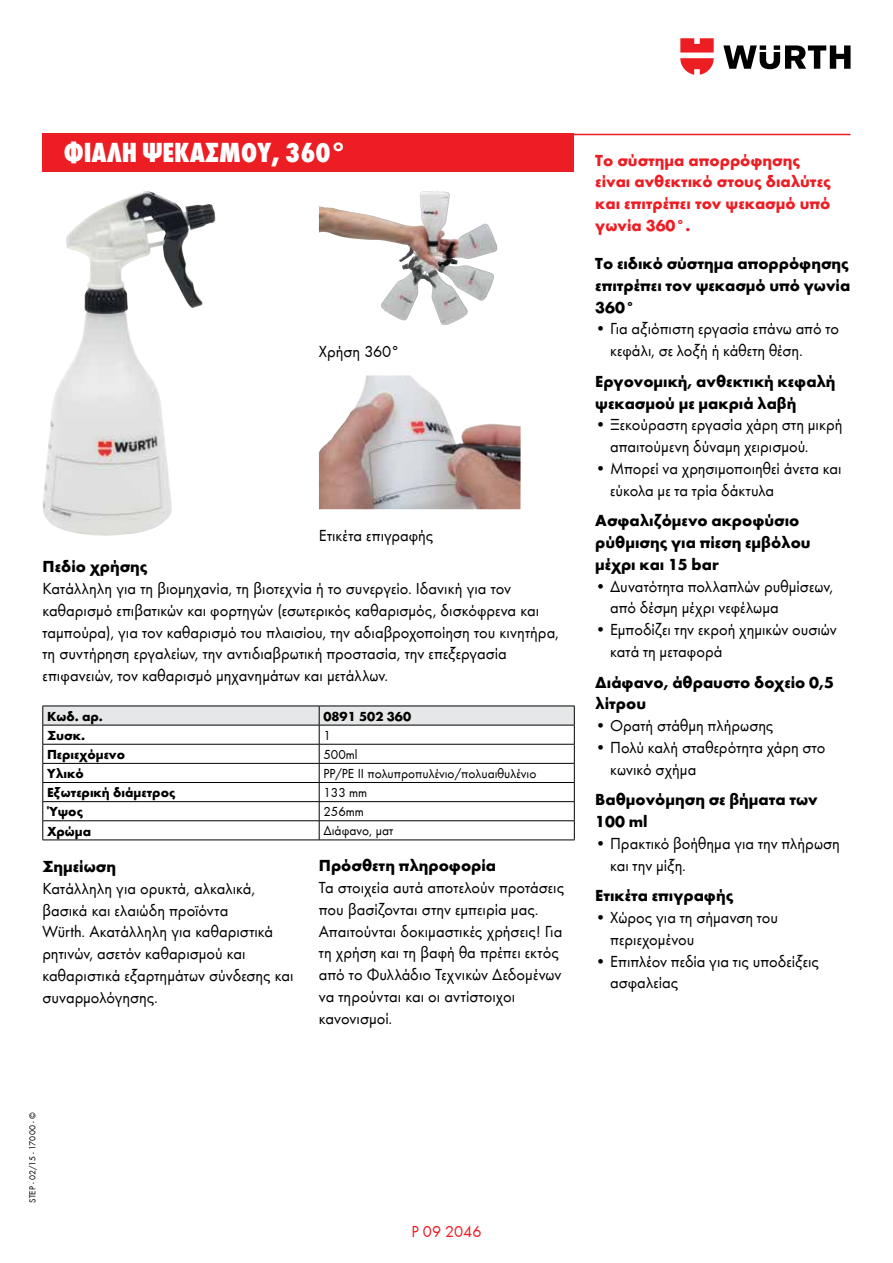
<style>
.page{position:relative;width:893px;height:1263px;background:#fff}
.page>*{position:absolute;margin:0;border:0;box-sizing:border-box;transform-origin:0 0}
.t1{font:28.5px "Wuerth Extra Bold Cond Caps";color:#fff}
.t2{font:16.5px/21.8px "Wuerth";color:#000}
.t3{font:700 16.5px/21.8px "Wuerth";color:#000}
.t4{font:700 16.5px/21.8px "Wuerth";color:#ed1d24}
.t5{font:16.5px "Wuerth";color:#ed1d24}
.t6{font:700 13.5px "Wuerth";color:#000}
.t7{font:13.5px "Wuerth";color:#000}
.t8{font:9px "Wuerth";letter-spacing:.025em;color:#000}
</style>
<div class="page">
<svg style="left:723px;top:45px;width:127px;height:24px"></svg>
<svg style="left:680px;top:38px;width:34px;height:37px"></svg>
<img style="left:43px;top:191px;width:173px;height:345px">
<hr style="left:43px;top:134px;width:807px;height:1px;background:#ed1d24">
<div style="left:43px;top:134px;width:531px;height:38px;background:#ed1d24"></div>
<img style="left:319px;top:375px;width:202px;height:134px">
<img style="left:319px;top:191px;width:105px;height:70px">
<hr style="left:43px;top:840px;width:276px;height:1px;background:#000">
<svg style="left:43px;top:706px;width:532px;height:134px"></svg>
<hr style="left:319px;top:840px;width:256px;height:1px;background:#000">
<h1 class="t1" style="left:64px;top:133px;width:284px">φιαλη ΨΕΚΑΣΜΟΥ, 360°</h1>
<p class="t4" style="left:595px;top:148px;width:237px">Το σύστημα απορρόφησης είναι ανθεκτικό στους διαλύτες και επιτρέπει τον ψεκασμό υπό γωνία 360°.</p>
<p class="t3" style="left:595px;top:252px;width:256px;text-align:justify">Το ειδικό σύστημα απορρόφησης επιτρέπει τον ψεκασμό υπό γωνία 360°</p>
<p class="t2" style="left:610px;top:317px;width:230px;text-indent:-15px">• Για αξιόπιστη εργασία επάνω από το κεφάλι, σε λοξή ή κάθετη θέση.</p>
<p class="t3" style="left:595px;top:369px;width:242px">Εργονομική, ανθεκτική κεφαλή ψεκασμού με μακριά λαβή</p>
<p class="t2" style="left:610px;top:413px;width:234px;text-indent:-15px">• Ξεκούραστη εργασία χάρη στη μικρή απαιτούμενη δύναμη χειρισμού.</p>
<p class="t2" style="left:610px;top:457px;width:233px;text-indent:-15px">• Μπορεί να χρησιμοποιηθεί άνετα και εύκολα με τα τρία δάκτυλα</p>
<p class="t3" style="left:595px;top:509px;width:217px">Ασφαλιζόμενο ακροφύσιο ρύθμισης για πίεση εμβόλου μέχρι και 15 bar</p>
<p class="t2" style="left:610px;top:574px;width:224px;text-indent:-15px">• Δυνατότητα πολλαπλών ρυθμίσεων, από δέσμη μέχρι νεφέλωμα</p>
<p class="t2" style="left:610px;top:618px;width:228px;text-indent:-15px">• Εμποδίζει την εκροή χημικών ουσιών κατά τη μεταφορά</p>
<p class="t3" style="left:595px;top:670px;width:240px">Διάφανο, άθραυστο δοχείο 0,5 λίτρου</p>
<p class="t2" style="left:595px;top:714px;width:180px">• Ορατή στάθμη πλήρωσης</p>
<p class="t2" style="left:610px;top:736px;width:217px;text-indent:-15px">• Πολύ καλή σταθερότητα χάρη στο κωνικό σχήμα</p>
<p class="t3" style="left:595px;top:788px;width:224px">Βαθμονόμηση σε βήματα των<br>100 ml</p>
<p class="t2" style="left:610px;top:832px;width:231px;text-indent:-15px">• Πρακτικό βοήθημα για την πλήρωση και την μίξη.</p>
<p class="t3" style="left:595px;top:884px;width:140px">Ετικέτα επιγραφής</p>
<p class="t2" style="left:610px;top:906px;width:170px;text-indent:-15px">• Χώρος για τη σήμανση του περιεχομένου</p>
<p class="t2" style="left:610px;top:949px;width:211px;text-indent:-15px">• Επιπλέον πεδία για τις υποδείξεις ασφαλείας</p>
<p class="t2" style="left:319px;top:340px;width:82px">Χρήση 360°</p>
<p class="t2" style="left:319px;top:524px;width:116px">Ετικέτα επιγραφής</p>
<p class="t3" style="left:43px;top:555px;width:107px">Πεδίο χρήσης</p>
<p class="t2" style="left:43px;top:577px;width:518px">Κατάλληλη για τη βιομηχανία, τη βιοτεχνία ή το συνεργείο. Ιδανική για τον καθαρισμό επιβατικών και φορτηγών (εσωτερικός καθαρισμός, δισκόφρενα και ταμπούρα), για τον καθαρισμό του πλαισίου, την αδιαβροχοποίηση του κινητήρα, τη συντήρηση εργαλείων, την αντιδιαβρωτική προστασία, την επεξεργασία επιφανειών, τον καθαρισμό μηχανημάτων και μετάλλων.</p>
<p class="t6" style="left:47px;top:706px;width:58px">Κωδ. aρ.</p>
<p class="t6" style="left:323px;top:706px;width:89px">0891 502 360</p>
<p class="t6" style="left:47px;top:725px;width:40px">Συσκ.</p>
<p class="t7" style="left:323px;top:726px;width:9px">1</p>
<p class="t6" style="left:47px;top:744px;width:80px">Περιεχόμενο</p>
<p class="t7" style="left:323px;top:745px;width:36px">500ml</p>
<p class="t6" style="left:47px;top:764px;width:38px">Υλικό</p>
<p class="t7" style="left:323px;top:764px;width:214px">PP/PE II πολυπροπυλένιο/πολυαιθυλένιο</p>
<p class="t6" style="left:47px;top:783px;width:130px">Εξωτερική διάμετρος</p>
<p class="t7" style="left:323px;top:783px;width:45px">133 mm</p>
<p class="t6" style="left:47px;top:802px;width:37px">Ύψος</p>
<p class="t7" style="left:323px;top:803px;width:42px">256mm</p>
<p class="t6" style="left:47px;top:821px;width:46px">Χρώμα</p>
<p class="t7" style="left:323px;top:822px;width:71px">Διάφανο, ματ</p>
<p class="t3" style="left:319px;top:854px;width:179px">Πρόσθετη πληροφορία</p>
<p class="t2" style="left:319px;top:876px;width:247px">Τα στοιχεία αυτά αποτελούν προτάσεις που βασίζονται στην εμπειρία μας.<br>Απαιτούνται δοκιμαστικές χρήσεις! Για τη χρήση και τη βαφή θα πρέπει εκτός από το Φυλλάδιο Τεχνικών Δεδομένων να τηρούνται και οι αντίστοιχοι κανονισμοί.</p>
<p class="t3" style="left:42px;top:854px;width:75px">Σημείωση</p>
<p class="t2" style="left:42px;top:877px;width:253px">Κατάλληλη για ορυκτά, αλκαλικά, βασικά και ελαιώδη προϊόντα<br>Würth. Ακατάλληλη για καθαριστικά ρητινών, ασετόν καθαρισμού και καθαριστικά εξαρτημάτων σύνδεσης και συναρμολόγησης.</p>
<p class="t8" style="left:26px;top:1203px;width:93px;rotate:-90deg">STEP - 02/15 - 17000 - ©</p>
<p class="t5" style="left:411px;top:1220px;width:72px">P 09 2046</p>
</div>
